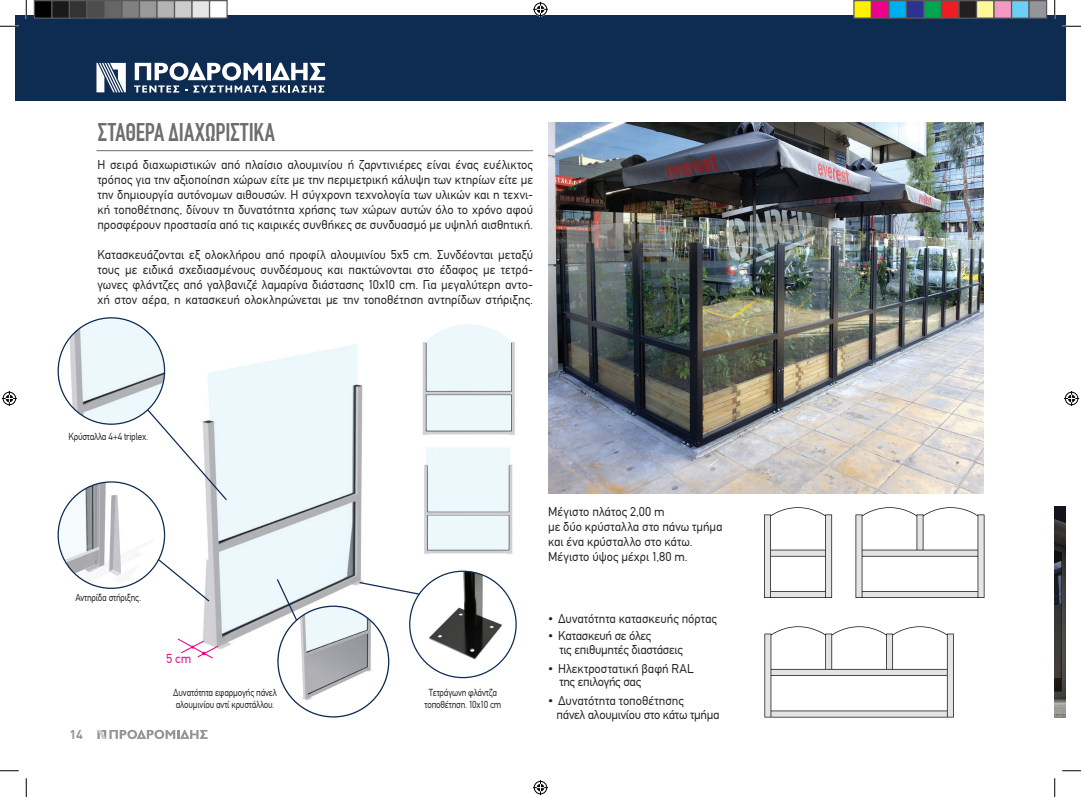
<style>
.page{position:relative;width:1081px;height:797px;background:#fff}
.page>*{position:absolute;margin:0;border:0;box-sizing:border-box;transform-origin:0 0}
.t1{font:condensed 25px "CF Din";letter-spacing:-.005em;color:#6c6d70}
.t2{font:12.62px "CF Din";color:#ed028c}
.t3{font:12.5px/15px "CF Din";color:#231f20}
.t4{font:12.5px/13.8px "CF Din";letter-spacing:-.02em;color:#231f20}
.t5{font:700 12.5px "DIN Greek";color:#939598}
.t6{font:10px/12px "CF Din";letter-spacing:-.02em;color:#231f20;text-align:center;scale:.9 1}
</style>
<div class="page">
<svg style="left:97px;top:729px;width:111px;height:10px"></svg>
<div style="left:16px;top:16px;width:1048px;height:85px;background:#0e2b51"></div>
<svg style="left:96px;top:63px;width:30px;height:29px"></svg>
<svg style="left:134px;top:63px;width:191px;height:29px"></svg>
<img style="left:422px;top:324px;width:93px;height:111px">
<img style="left:203px;top:344px;width:187px;height:313px">
<img style="left:424px;top:447px;width:89px;height:107px">
<hr style="left:96px;top:150px;width:437px;height:1px;background:#6c6d70">
<img style="left:548px;top:122px;width:435px;height:371px">
<img style="left:764px;top:626px;width:190px;height:92px">
<img style="left:850px;top:486px;width:135px;height:112px">
<img style="left:756px;top:486px;width:81px;height:112px">
<img style="left:58px;top:482px;width:106px;height:106px;border-radius:53px">
<img style="left:58px;top:318px;width:106px;height:106px;border-radius:53px">
<svg style="left:358px;top:581px;width:59px;height:15px"></svg>
<svg style="left:177px;top:637px;width:42px;height:22px"></svg>
<svg style="left:157px;top:558px;width:54px;height:45px"></svg>
<svg style="left:146px;top:408px;width:82px;height:93px"></svg>
<img style="left:1054px;top:506px;width:10px;height:211px">
<img style="left:278px;top:606px;width:110px;height:105px">
<img style="left:417px;top:572px;width:91px;height:94px">
<svg style="left:275px;top:577px;width:23px;height:44px"></svg>
<svg style="left:0;top:25px;width:19px;height:2px"></svg>
<svg style="left:1062px;top:25px;width:18px;height:2px"></svg>
<svg style="left:0;top:770px;width:19px;height:1px"></svg>
<svg style="left:1062px;top:770px;width:18px;height:1px"></svg>
<svg style="left:25px;top:0;width:2px;height:19px"></svg>
<svg style="left:25px;top:778px;width:2px;height:19px"></svg>
<svg style="left:1053px;top:0;width:2px;height:19px"></svg>
<svg style="left:1054px;top:778px;width:1px;height:19px"></svg>
<svg style="left:533px;top:2px;width:15px;height:15px"></svg>
<svg style="left:533px;top:780px;width:15px;height:15px"></svg>
<svg style="left:2px;top:391px;width:15px;height:15px"></svg>
<svg style="left:1064px;top:391px;width:14px;height:15px"></svg>
<div style="left:34px;top:1px;width:18px;height:17px;background:#000"></div>
<div style="left:34px;top:0;width:18px;height:19px;border:1px solid #595959"></div>
<div style="left:52px;top:1px;width:17px;height:17px;background:#1a1a1a"></div>
<div style="left:51px;top:0;width:19px;height:19px;border:1px solid #595959"></div>
<div style="left:69px;top:1px;width:18px;height:17px;background:#333"></div>
<div style="left:69px;top:0;width:19px;height:19px;border:1px solid #595959"></div>
<div style="left:87px;top:1px;width:17px;height:17px;background:#4d4d4d"></div>
<div style="left:86px;top:0;width:19px;height:19px;border:1px solid #595959"></div>
<div style="left:104px;top:1px;width:18px;height:17px;background:#666"></div>
<div style="left:104px;top:0;width:18px;height:19px;border:1px solid #595959"></div>
<div style="left:122px;top:1px;width:17px;height:17px;background:#808080"></div>
<div style="left:121px;top:0;width:19px;height:19px;border:1px solid #595959"></div>
<div style="left:139px;top:1px;width:18px;height:17px;background:#999"></div>
<div style="left:139px;top:0;width:19px;height:19px;border:1px solid #595959"></div>
<div style="left:157px;top:1px;width:17px;height:17px;background:#b3b3b3"></div>
<div style="left:156px;top:0;width:19px;height:19px;border:1px solid #595959"></div>
<div style="left:174px;top:1px;width:18px;height:17px;background:#ccc"></div>
<div style="left:174px;top:0;width:18px;height:19px;border:1px solid #595959"></div>
<div style="left:192px;top:1px;width:17px;height:17px;background:#e6e6e6"></div>
<div style="left:191px;top:0;width:19px;height:19px;border:1px solid #595959"></div>
<div style="left:209px;top:1px;width:18px;height:17px;background:#fff"></div>
<div style="left:209px;top:0;width:19px;height:19px;border:1px solid #595959"></div>
<div style="left:853px;top:1px;width:18px;height:17px;background:#fff101"></div>
<div style="left:853px;top:0;width:18px;height:19px;border:1px solid #595959"></div>
<div style="left:871px;top:1px;width:17px;height:17px;background:#ed028c"></div>
<div style="left:870px;top:0;width:19px;height:19px;border:1px solid #595959"></div>
<div style="left:888px;top:1px;width:18px;height:17px;background:#00aeef"></div>
<div style="left:888px;top:0;width:18px;height:19px;border:1px solid #595959"></div>
<div style="left:906px;top:1px;width:17px;height:17px;background:#2e3092"></div>
<div style="left:905px;top:0;width:19px;height:19px;border:1px solid #595959"></div>
<div style="left:923px;top:1px;width:18px;height:17px;background:#00a54f"></div>
<div style="left:923px;top:0;width:18px;height:19px;border:1px solid #595959"></div>
<div style="left:941px;top:1px;width:17px;height:17px;background:#ee1d23"></div>
<div style="left:940px;top:0;width:19px;height:19px;border:1px solid #595959"></div>
<div style="left:958px;top:1px;width:18px;height:17px;background:#231f20"></div>
<div style="left:958px;top:0;width:18px;height:19px;border:1px solid #595959"></div>
<div style="left:976px;top:1px;width:17px;height:17px;background:#fff79a"></div>
<div style="left:975px;top:0;width:19px;height:19px;border:1px solid #595959"></div>
<div style="left:993px;top:1px;width:18px;height:17px;background:#f499c2"></div>
<div style="left:993px;top:0;width:18px;height:19px;border:1px solid #595959"></div>
<div style="left:1011px;top:1px;width:17px;height:17px;background:#6bcff6"></div>
<div style="left:1010px;top:0;width:19px;height:19px;border:1px solid #595959"></div>
<div style="left:1028px;top:1px;width:18px;height:17px;background:#939598"></div>
<div style="left:1028px;top:0;width:18px;height:19px;border:1px solid #595959"></div>
<h1 class="t1" style="left:98px;top:119px;width:178px">ΣΤΑΘΕΡΑ ΔΙΑΧΩΡΙΣΤΙΚΆ</h1>
<p class="t3" style="left:97px;top:157px;width:437px;text-align:justify">Η σειρά διαχωριστικών από πλαίσιο αλουμινίου ή ζαρντινιέρες είναι ένας ευέλικτος τρόπος για την αξιοποίηση χώρων είτε με την περιμετρική κάλυψη των κτηρίων είτε με την δημιουργία αυτόνομων αιθουσών. Η σύγχρονη τεχνολογία των υλικών και η τεχνι&shy;κή τοποθέτησης, δίνουν τη δυνατότητα χρήσης των χώρων αυτών όλο το χρόνο αφού προσφέρουν προστασία από τις καιρικές συνθήκες σε συνδυασμό με υψηλή αισθητική.</p>
<p class="t3" style="left:97px;top:247px;width:437px;text-align:justify">Κατασκευάζονται εξ ολοκλήρου από προφίλ αλουμινίου 5x5 cm. Συνδέονται μεταξύ τους με ειδικά σχεδιασμένους συνδέσμους και πακτώνονται στο έδαφος με τετρά&shy;γωνες φλάντζες από γαλβανιζέ λαμαρίνα διάστασης 10x10 cm. Για μεγαλύτερη αντο&shy;χή στον αέρα, η κατασκευή ολοκληρώνεται με την τοποθέτηση αντηρίδων στήριξης.</p>
<p class="t6" style="left:68px;top:430px;width:90px">Kρύσταλλα 4+4 triplex.</p>
<p class="t6" style="left:75px;top:592px;width:74px">Αντηρίδα στήριξης.</p>
<p class="t5" style="left:69px;top:727px;width:15px">14</p>
<p class="t2" style="left:166px;top:652px;width:27px">5 cm</p>
<p class="t6" style="left:173px;top:687px;width:116px;text-align:left">Δυνατότητα εφαρμογής πάνελ αλουμινίου αντί κρυστάλλου.</p>
<p class="t6" style="left:424px;top:686px;width:87px">Τετράγωνη φλάντζα τοποθέτηση. 10x10 cm</p>
<p class="t3" style="left:548px;top:504px;width:176px">Μέγιστο πλάτος 2,00 m<br>με δύο κρύσταλλα στο πάνω τμήμα και ένα κρύσταλλο στο κάτω.<br>Μέγιστο ύψος μέχρι 1,80 m.</p>
<p class="t3" style="left:548px;top:610px;width:170px">– Δυνατότητα κατασκευής πόρτας</p>
<p class="t4" style="left:559px;top:629px;width:125px;text-indent:-11px">– Κατασκευή σε όλες<br>τις επιθυμητές διαστάσεις</p>
<p class="t3" style="left:559px;top:661px;width:136px;line-height:13.8px;text-indent:-11px">– Ηλεκτροστατική βαφή RAL της επιλογής σας</p>
<p class="t4" style="left:556px;top:694px;width:164px;text-indent:-8px">– Δυνατότητα τοποθέτησης<br>πάνελ αλουμινίου στο κάτω τμήμα</p>
</div>
